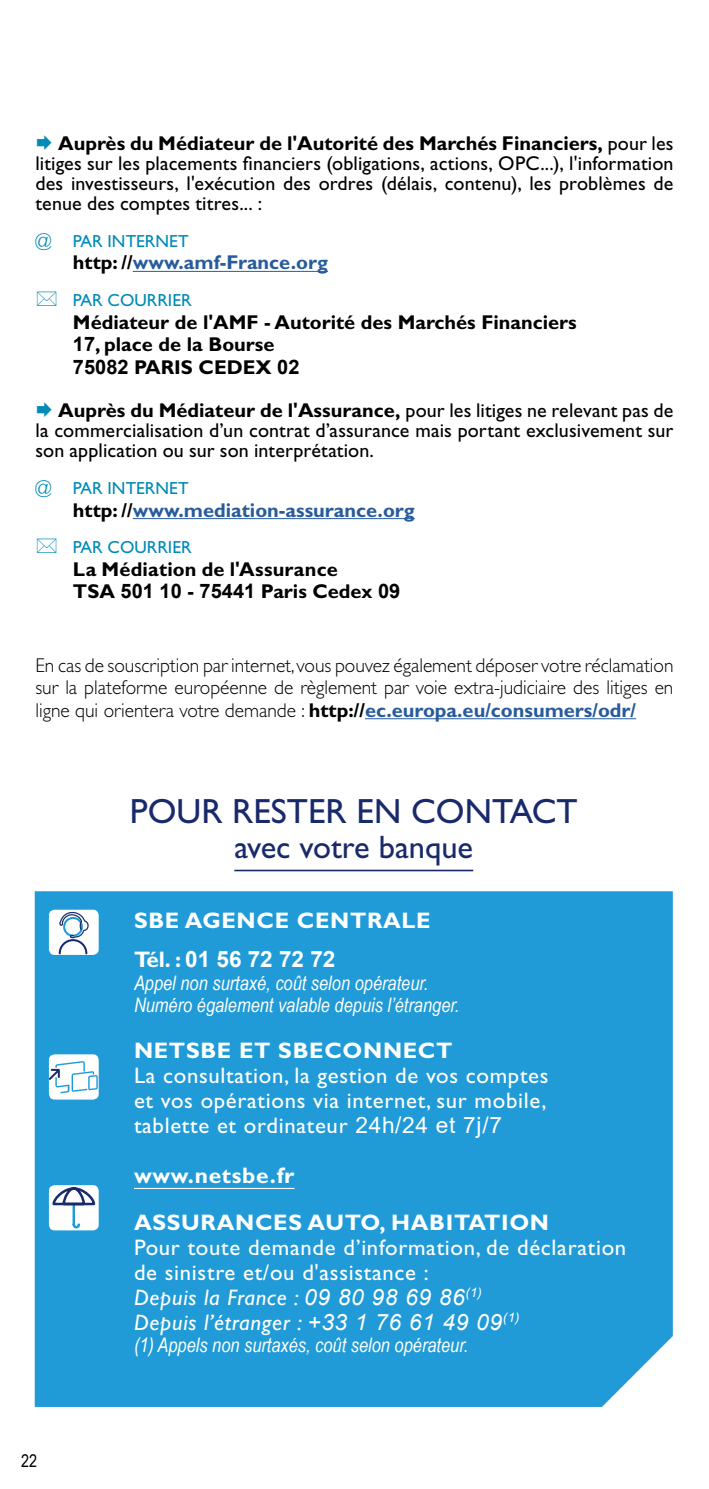
<style>
.page{position:relative;width:709px;height:1489px;background:#fff}
.page>*{position:absolute;margin:0;border:0;box-sizing:border-box;transform-origin:0 0}
.t1{font:35px "Gill Sans Std";color:#192a6b}
.t2{font:32.5px "Gill Sans Std";color:#192a6b}
.t3{font:22.5px/25px "Gill Sans Std";letter-spacing:.03em;color:#fff;text-align:justify}
.t4{font:700 22.5px/46.2px "Gill Sans Std";letter-spacing:.03em;color:#fff}
.t5{font:700 22.5px "Arial";color:#fff}
.t6{font:20px/20px "Gill Sans Std";letter-spacing:.005em;color:#000;text-align:justify}
.t7{font:300 20px/22.5px "Gill Sans Std";color:#000;text-align:justify}
.t8{font:700 20px/22.5px "Gill Sans Std";color:#000}
.t9{font:italic 20px/22.5px "Arial Narrow";color:#fff}
.t10{font:700 20px "Gill Sans Std";color:#275b9b}
.t11{font:17.5px "Gill Sans Std";color:#008ab7}
.t12{font:17.5px "Arial Narrow";color:#000}
.s1{font-weight:700}
.s2{font-weight:300;font-size:20px}
.s3{color:#000}
.s4{font-family:"Arial"}
.s5{font-weight:700;color:#275b9b}
.s6{font-family:"Gill Sans Std"}
.s7{font-style:italic}
.s8{font-family:"Arial";font-style:italic}
</style>
<div class="page">
<hr style="left:234px;top:869px;width:239px;height:2px;background:#192a6b">
<div style="left:35px;top:891px;width:638px;height:515px;background:#209bd8"></div>
<hr style="left:134px;top:1187px;width:160px;height:1px;background:#fff">
<div style="left:49px;top:909px;width:50px;height:45px;background:#fff;border-radius:6px"></div>
<svg style="left:58px;top:911px;width:31px;height:43px"></svg>
<div style="left:49px;top:1054px;width:50px;height:45px;background:#fff;border-radius:6px"></div>
<svg style="left:49px;top:1061px;width:49px;height:32px"></svg>
<div style="left:49px;top:1185px;width:50px;height:45px;background:#fff;border-radius:6px"></div>
<svg style="left:51px;top:1185px;width:45px;height:44px"></svg>
<hr style="left:133px;top:271px;width:195px;height:1px;background:#275b9b">
<hr style="left:133px;top:518px;width:282px;height:1px;background:#275b9b">
<hr style="left:365px;top:718px;width:271px;height:1px;background:#275b9b">
<p class="t6" style="left:35px;top:133px;width:639px;text-indent:23px"><span class="s1">Auprès du Médiateur de l'Autorité des Marchés Financiers,</span> pour les litiges sur les placements financiers (obligations, actions, OPC...), l'information des investisseurs, l'exécution des ordres (délais, contenu), les problèmes de tenue des comptes titres... :</p>
<p class="t11" style="left:35px;top:231px;width:155px"><span class="s2">@</span> PAR INTERNET</p>
<p class="t10" style="left:73px;top:251px;width:256px"><span class="s3">http: //</span>www.amf-France.org</p>
<p class="t11" style="left:73px;top:290px;width:120px">PAR COURRIER</p>
<p class="t8" style="left:73px;top:310px;width:505px">Médiateur de l'AMF - Autorité des Marchés Financiers<br><span class="s4">17</span>, place de la Bourse<br><span class="s4">75082</span> PARIS CEDEX <span class="s4">02</span></p>
<p class="t6" style="left:35px;top:401px;width:639px;text-indent:23px"><span class="s1">Auprès du Médiateur de l'Assurance,</span> pour les litiges ne relevant pas de la commercialisation d’un contrat d’assurance mais portant exclusivement sur son application ou sur son interprétation.</p>
<p class="t11" style="left:35px;top:478px;width:155px"><span class="s2">@</span> PAR INTERNET</p>
<p class="t10" style="left:73px;top:498px;width:343px"><span class="s3">http: //</span>www.mediation-assurance.org</p>
<p class="t11" style="left:73px;top:537px;width:120px">PAR COURRIER</p>
<p class="t8" style="left:73px;top:557px;width:329px">La Médiation de l'Assurance<br>TSA <span class="s4">501 10</span> - <span class="s4">75441</span> Paris Cedex <span class="s4">09</span></p>
<p class="t7" style="left:35px;top:654px;width:639px">En cas de souscription par internet, vous pouvez également déposer votre réclamation sur la plateforme européenne de règlement par voie extra-judiciaire des litiges en ligne qui orientera votre demande : <span class="s1">http://</span><span class="s5">ec.europa.eu/consumers/odr/</span></p>
<h1 class="t1" style="left:130px;top:791px;width:449px">POUR RESTER EN CONTACT</h1>
<h2 class="t2" style="left:234px;top:828px;width:240px">avec votre banque</h2>
<p class="t12" style="left:21px;top:1447px;width:17px">22</p>
<p class="t4" style="left:134px;top:897px;width:298px">SBE AGENCE CENTRALE</p>
<p class="t5" style="left:134px;top:943px;width:203px"><span class="s6">Tél. :</span> 01 56 72 72 72</p>
<p class="t9" style="left:134px;top:970px;width:327px">Appel non surtaxé, coût selon opérateur.<br>Numéro également valable depuis l’étranger.</p>
<p class="t4" style="left:134px;top:1027px;width:320px">NETSBE ET SBECONNECT</p>
<p class="t3" style="left:134px;top:1063px;width:416px">La consultation, la gestion de vos comptes et vos opérations via internet, sur mobile, tablette et ordinateur <span class="s4">24h/24 et 7j/7</span></p>
<p class="t4" style="left:134px;top:1152px;width:416px">www.netsbe.fr<br>ASSURANCES AUTO, HABITATION</p>
<p class="t3" style="left:134px;top:1234px;width:494px;text-align:left">Pour toute demande d’information, de déclaration de sinistre et/ou d'assistance :<br><span class="s7">Depuis la France :</span> <span class="s8">09 80 98 69 86</span><sup>(1)<br></sup><span class="s7">Depuis l’étranger :</span> <span class="s8">+33 1 76 61 49 09</span><sup>(1)</sup></p>
<p class="t9" style="left:134px;top:1333px;width:336px">(1) Appels non surtaxés, coût selon opérateur.</p>
</div>
